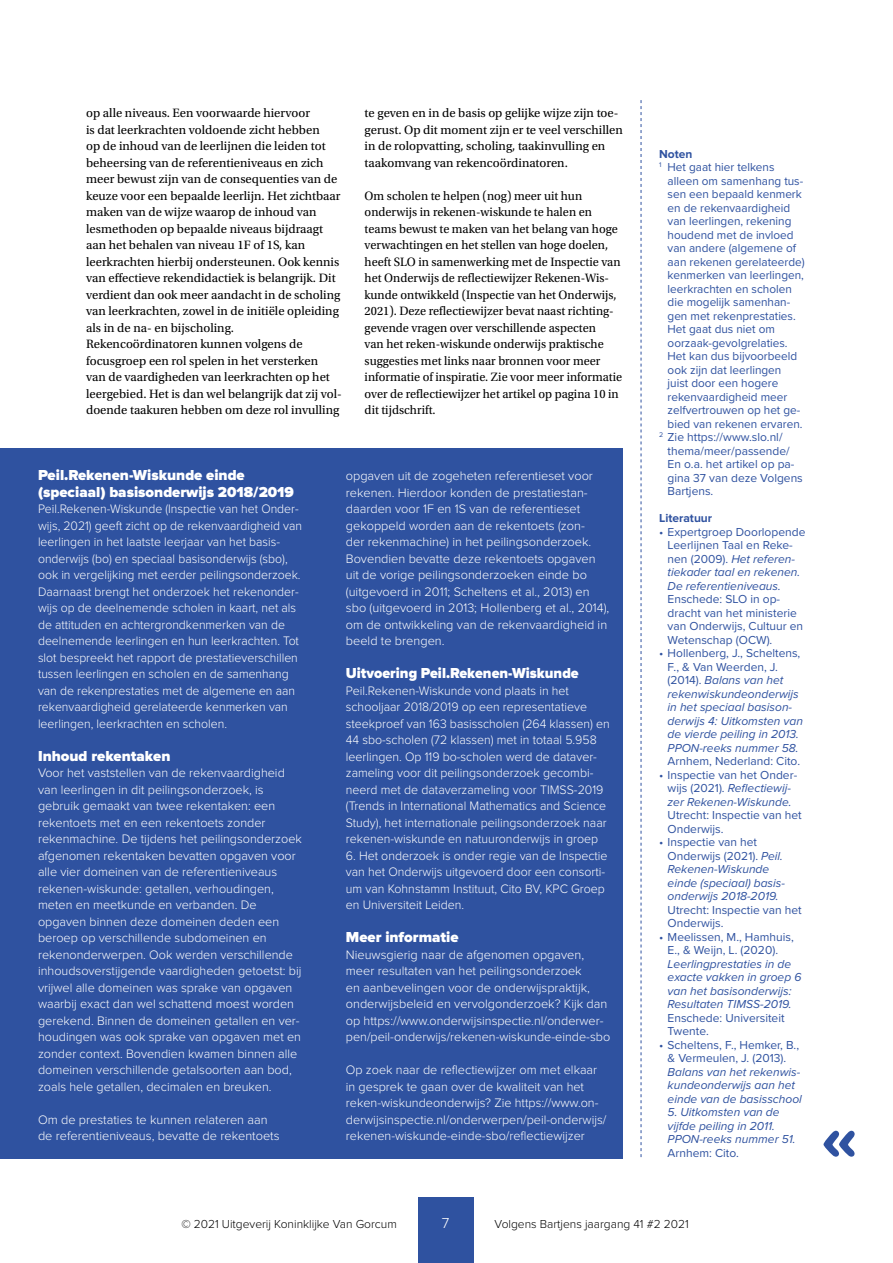
<style>
.page{position:relative;width:893px;height:1263px;background:#fff}
.page>*{position:absolute;margin:0;border:0;box-sizing:border-box;transform-origin:0 0}
.t1{font:900 15px/16.5px "Proxima Nova";color:#fff}
.t2{font:900 15px "Proxima Nova";color:#fff;scale:.96 1}
.t3{font:300 15px "Proxima Nova";color:#fff}
.t4{font:300 12.75px/16.5px "Proxima Nova";color:#fff}
.t5{font:12.75px/16.5px "Utopia Std";color:#000}
.t6{font:300 12.75px/16.5px "Proxima Nova";color:#fff;scale:.96 1}
.t7{font:12px/13.5px "Proxima Nova";color:#2f52a0}
.t8{font:italic 12px/13.5px "Proxima Nova";color:#2f52a0}
.t9{font:300 12px "Proxima Nova";color:#000}
.t10{font:700 12px "Proxima Nova";color:#2f52a0}
.s1{font-style:italic}
.s2{font-style:normal}
</style>
<div class="page">
<svg style="left:641px;top:100px;width:1px;height:1057px"></svg>
<svg style="left:823px;top:1131px;width:32px;height:26px"></svg>
<div style="left:0;top:448px;width:623px;height:710px;background:#2f52a0"></div>
<div style="left:418px;top:1197px;width:55px;height:66px;background:#2f52a0"></div>
<p class="t5" style="left:86px;top:105px;width:257px">op alle niveaus. Een voorwaarde hiervoor<br>is dat leerkrachten voldoende zicht hebben<br>op de inhoud van de leerlijnen die leiden tot beheersing van de referentieniveaus en zich meer bewust zijn van de consequenties van de keuze voor een bepaalde leerlijn. Het zichtbaar maken van de wijze waarop de inhoud van lesmethoden op bepaalde niveaus bijdraagt aan het behalen van niveau 1F of 1S, kan leerkrachten hierbij ondersteunen. Ook kennis van effectieve rekendidactiek is belangrijk. Dit verdient dan ook meer aandacht in de scholing van leerkrachten, zowel in de initiële opleiding als in de na- en bijscholing.<br>Rekencoördinatoren kunnen volgens de focusgroep een rol spelen in het versterken<br>van de vaardigheden van leerkrachten op het leergebied. Het is dan wel belangrijk dat zij vol&shy;doende taakuren hebben om deze rol invulling</p>
<p class="t5" style="left:365px;top:105px;width:260px">te geven en in de basis op gelijke wijze zijn toe&shy;gerust. Op dit moment zijn er te veel verschillen in de rolopvatting, scholing, taakinvulling en taakomvang van rekencoördinatoren.</p>
<p class="t5" style="left:365px;top:187px;width:259px">Om scholen te helpen (nog) meer uit hun onderwijs in rekenen-wiskunde te halen en teams bewust te maken van het belang van hoge verwachtingen en het stellen van hoge doelen, heeft SLO in samenwerking met de Inspectie van het Onderwijs de reflectiewijzer Rekenen-Wis&shy;kunde ontwikkeld (Inspectie van het Onderwijs, 2021). Deze reflectiewijzer bevat naast richting&shy;gevende vragen over verschillende aspecten<br>van het reken-wiskunde onderwijs praktische suggesties met links naar bronnen voor meer informatie of inspiratie. Zie voor meer informatie over de reflectiewijzer het artikel op pagina 10 in dit tijdschrift.</p>
<p class="t1" style="left:38px;top:467px;width:257px">Peil.Rekenen-Wiskunde einde (speciaal) basisonderwijs 2018/2019</p>
<p class="t6" style="left:38px;top:501px;width:277px">Peil.Rekenen-Wiskunde (Inspectie van het Onder&shy;wijs, 2021) geeft zicht op de rekenvaardigheid van leerlingen in het laatste leerjaar van het basis&shy;onderwijs (bo) en speciaal basisonderwijs (sbo), ook in vergelijking met eerder peilingsonderzoek.<br>Daarnaast brengt het onderzoek het rekenonder&shy;wijs op de deelnemende scholen in kaart, net als de attituden en achtergrondkenmerken van de deelnemende leerlingen en hun leerkrachten. Tot slot bespreekt het rapport de prestatieverschillen tussen leerlingen en scholen en de samenhang van de rekenprestaties met de algemene en aan rekenvaardigheid gerelateerde kenmerken van leerlingen, leerkrachten en scholen.</p>
<p class="t1" style="left:38px;top:748px;width:134px">Inhoud rekentaken</p>
<p class="t4" style="left:38px;top:765px;width:265px">Voor het vaststellen van de rekenvaardigheid van leerlingen in dit peilingsonderzoek, is gebruik gemaakt van twee rekentaken: een rekentoets met en een rekentoets zonder rekenmachine. De tijdens het peilingsonderzoek afgenomen rekentaken bevatten opgaven voor alle vier domeinen van de referentieniveaus rekenen-wiskunde: getallen, verhoudingen, meten en meetkunde en verbanden. De opgaven binnen deze domeinen deden een beroep op verschillende subdomeinen en rekenonderwerpen. Ook werden verschillende inhoudsoverstijgende vaardigheden getoetst: bij vrijwel alle domeinen was sprake van opgaven waarbij exact dan wel schattend moest worden gerekend. Binnen de domeinen getallen en ver&shy;houdingen was ook sprake van opgaven met en zonder context. Bovendien kwamen binnen alle domeinen verschillende getalsoorten aan bod, zoals hele getallen, decimalen en breuken.</p>
<p class="t4" style="left:38px;top:1112px;width:243px">Om de prestaties te kunnen relateren aan de referentieniveaus, bevatte de rekentoets</p>
<p class="t4" style="left:346px;top:468px;width:265px">opgaven uit de zogeheten referentieset voor rekenen. Hierdoor konden de prestatiestan&shy;daarden voor 1F en 1S van de referentieset gekoppeld worden aan de rekentoets (zon-<br>der rekenmachine) in het peilingsonderzoek.<br>Bovendien bevatte deze rekentoets opgaven uit de vorige peilingsonderzoeken einde bo (uitgevoerd in 2011; Scheltens et al., 2013) en sbo (uitgevoerd in 2013; Hollenberg et al., 2014), om de ontwikkeling van de rekenvaardigheid in beeld te brengen.</p>
<p class="t2" style="left:346px;top:664px;width:244px">Uitvoering Peil.Rekenen-Wiskunde</p>
<p class="t4" style="left:346px;top:683px;width:265px">Peil.Rekenen-Wiskunde vond plaats in het schooljaar 2018/2019 op een representatieve steekproef van 163 basisscholen (264 klassen) en 44 sbo-scholen (72 klassen) met in totaal 5.958 leerlingen. Op 119 bo-scholen werd de dataver&shy;zameling voor dit peilingsonderzoek gecombi&shy;neerd met de dataverzameling voor TIMSS-2019 (Trends in International Mathematics and Science Study), het internationale peilingsonderzoek naar rekenen-wiskunde en natuuronderwijs in groep</p>
<p class="t4" style="left:346px;top:848px;width:263px">6. Het onderzoek is onder regie van de Inspectie van het Onderwijs uitgevoerd door een consorti&shy;um van Kohnstamm Instituut, Cito BV, KPC Groep en Universiteit Leiden.</p>
<p class="t1" style="left:346px;top:929px;width:114px">Meer informatie</p>
<p class="t4" style="left:346px;top:947px;width:266px">Nieuwsgierig naar de afgenomen opgaven, meer resultaten van het peilingsonderzoek<br>en aanbevelingen voor de onderwijspraktijk, onderwijsbeleid en vervolgonderzoek? Kijk dan op https://www.onderwijsinspectie.nl/onderwer&shy;pen/peil-onderwijs/rekenen-wiskunde-einde-sbo</p>
<p class="t4" style="left:346px;top:1062px;width:262px">Op zoek naar de reflectiewijzer om met elkaar in gesprek te gaan over de kwaliteit van het reken-wiskundeonderwijs? Zie https://www.on&shy;derwijsinspectie.nl/onderwerpen/peil-onderwijs/ rekenen-wiskunde-einde-sbo/reflectiewijzer</p>
<p class="t10" style="left:659px;top:147px;width:35px">Noten</p>
<p class="t7" style="left:659px;top:160px;width:117px"><sup>1</sup> Het gaat hier telkens</p>
<p class="t7" style="left:668px;top:173px;width:137px">alleen om samenhang tus-</p>
<p class="t7" style="left:668px;top:187px;width:136px">sen een bepaald kenmerk</p>
<p class="t7" style="left:668px;top:200px;width:124px">en de rekenvaardigheid</p>
<p class="t7" style="left:668px;top:214px;width:125px">van leerlingen, rekening</p>
<p class="t7" style="left:668px;top:227px;width:128px">houdend met de invloed</p>
<p class="t7" style="left:668px;top:241px;width:130px">van andere (algemene of</p>
<p class="t7" style="left:668px;top:254px;width:139px">aan rekenen gerelateerde)</p>
<p class="t7" style="left:668px;top:268px;width:138px">kenmerken van leerlingen,</p>
<p class="t7" style="left:668px;top:281px;width:126px">leerkrachten en scholen</p>
<p class="t7" style="left:668px;top:295px;width:124px">die mogelijk samenhan-</p>
<p class="t7" style="left:668px;top:308px;width:130px">gen met rekenprestaties.</p>
<p class="t7" style="left:668px;top:322px;width:109px">Het gaat dus niet om</p>
<p class="t7" style="left:668px;top:335px;width:122px">oorzaak-gevolgrelaties.</p>
<p class="t7" style="left:668px;top:349px;width:131px">Het kan dus bijvoorbeeld</p>
<p class="t7" style="left:668px;top:362px;width:115px">ook zijn dat leerlingen</p>
<p class="t7" style="left:668px;top:376px;width:112px">juist door een hogere</p>
<p class="t7" style="left:668px;top:389px;width:121px">rekenvaardigheid meer</p>
<p class="t7" style="left:668px;top:403px;width:134px">zelfvertrouwen op het ge-</p>
<p class="t7" style="left:668px;top:416px;width:136px">bied van rekenen ervaren.</p>
<p class="t7" style="left:659px;top:430px;width:125px"><sup>2</sup> Zie https://www.slo.nl/</p>
<p class="t7" style="left:668px;top:443px;width:124px">thema/meer/passende/</p>
<p class="t7" style="left:668px;top:457px;width:128px">En o.a. het artikel op pa-</p>
<p class="t7" style="left:668px;top:470px;width:137px">gina 37 van deze Volgens</p>
<p class="t7" style="left:668px;top:484px;width:47px">Bartjens.</p>
<p class="t10" style="left:659px;top:511px;width:55px">Literatuur</p>
<p class="t7" style="left:668px;top:524px;width:139px;text-indent:-9px">• Expertgroep Doorlopende<br>Leerlijnen Taal en Reke&shy;nen (2009). <span class="s1">Het referen&shy;tiekader taal en rekenen.<br>De referentieniveaus.</span></p>
<p class="t7" style="left:668px;top:592px;width:137px">Enschede: SLO in op&shy;dracht van het ministerie van Onderwijs, Cultuur en<br>Wetenschap (OCW).</p>
<p class="t8" style="left:668px;top:647px;width:137px;text-indent:-9px"><span class="s2">• Hollenberg, J., Scheltens,<br>F., &amp; Van Weerden, J. (2014).</span> Balans van het rekenwiskundeonderwijs in het speciaal basison&shy;derwijs 4: Uitkomsten van de vierde peiling in 2013.<br>PPON-reeks nummer 58.</p>
<p class="t7" style="left:668px;top:754px;width:134px">Arnhem, Nederland: Cito.</p>
<p class="t7" style="left:659px;top:767px;width:140px;text-align:center">• Inspectie van het Onder&shy;wijs (2021). <span class="s1">Reflectiewij&shy;zer Rekenen-Wiskunde.</span></p>
<p class="t7" style="left:668px;top:808px;width:136px">Utrecht: Inspectie van het<br>Onderwijs.</p>
<p class="t8" style="left:668px;top:836px;width:119px;text-indent:-9px"><span class="s2">• Inspectie van het<br>Onderwijs (2021).</span> Peil.<br>Rekenen-Wiskunde einde (speciaal) basis&shy;onderwijs 2018-2019.</p>
<p class="t7" style="left:668px;top:902px;width:136px">Utrecht: Inspectie van het<br>Onderwijs.</p>
<p class="t7" style="left:659px;top:929px;width:136px;text-align:center">• Meelissen, M., Hamhuis,<br>E., &amp; Weijn, L. (2020).</p>
<p class="t8" style="left:668px;top:957px;width:135px">Leerlingprestaties in de exacte vakken in groep 6 van het basisonderwijs:<br>Resultaten TIMSS-2019.</p>
<p class="t7" style="left:668px;top:1010px;width:118px">Enschede: Universiteit<br>Twente.</p>
<p class="t7" style="left:659px;top:1037px;width:142px;text-align:center">• Scheltens, F., Hemker, B., &amp; Vermeulen, J. (2013).</p>
<p class="t8" style="left:668px;top:1065px;width:136px">Balans van het rekenwis&shy;kundeonderwijs aan het einde van de basisschool</p>
<p class="t8" style="left:668px;top:1106px;width:130px">5. Uitkomsten van de vijfde peiling in 2011.<br>PPON-reeks nummer 51.</p>
<p class="t7" style="left:668px;top:1145px;width:73px">Arnhem: Cito.</p>
<p class="t9" style="left:181px;top:1218px;width:217px">© 2021 Uitgeverij Koninklijke Van Gorcum</p>
<p class="t3" style="left:442px;top:1216px;width:9px">7</p>
<p class="t9" style="left:495px;top:1218px;width:196px">Volgens Bartjens jaargang 41 #2 2021</p>
</div>
